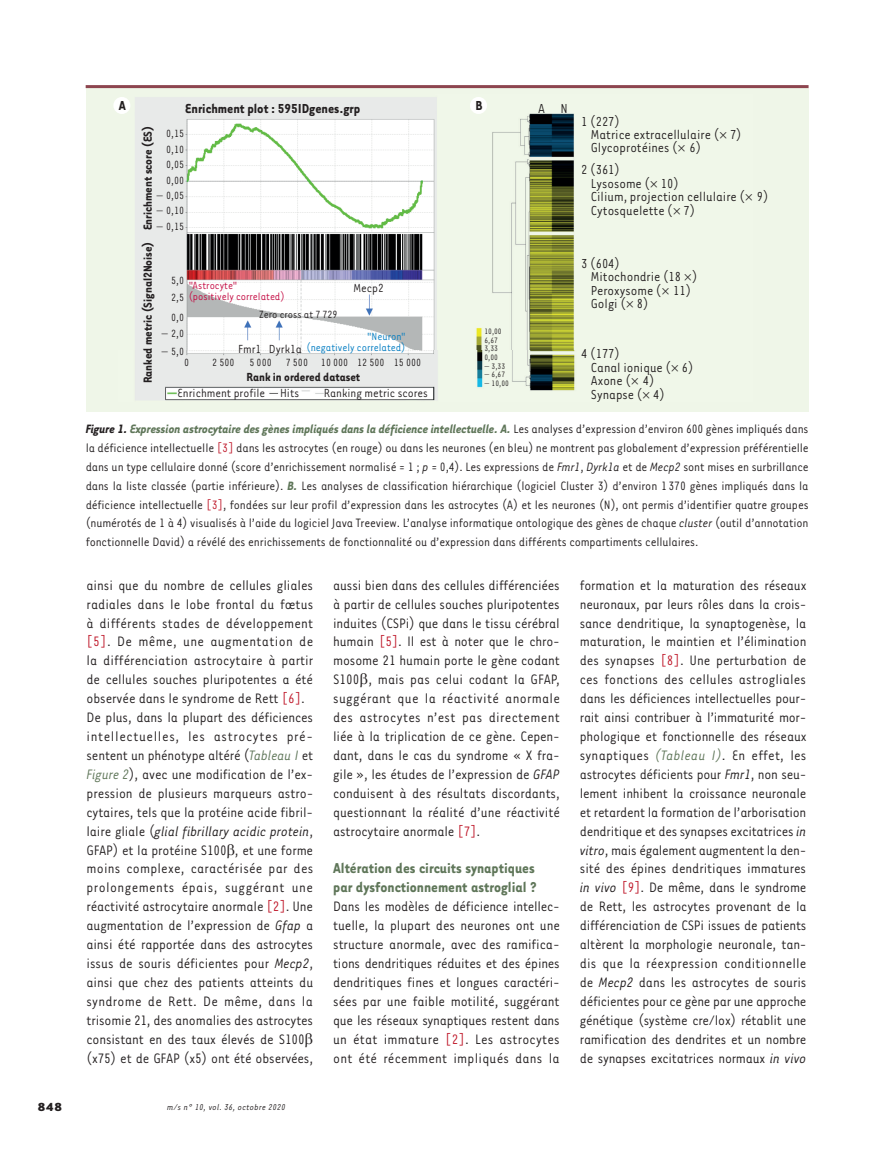
<style>
.page{position:relative;width:893px;height:1149px;background:#fff}
.page>*{position:absolute;margin:0;border:0;box-sizing:border-box;transform-origin:0 0}
.t1{font:700 16.5px/18.9px "Tarzana Narrow";color:#5f7659}
.t2{font:15.75px/18.9px "Tarzana Narrow";letter-spacing:-.005em;color:#231f20;text-align:justify}
.t3{font:15px/13.5px "Tarzana Narrow";color:#231f20}
.t4{font:700 15px "Tarzana Narrow";color:#231f20}
.t5{font:13.95px/18.9px "Tarzana Narrow";letter-spacing:-.01em;color:#231f20;text-align:justify}
.t6{font:700 13.5px "Tarzana Narrow";color:#231f20}
.t7{font:13.5px "Tarzana Narrow";color:#231f20}
.t8{font:700 13.5px "Tarzana Wide";color:#231f20}
.t9{font:12px "Tarzana Narrow";color:#231f20}
.t10{font:12px "Tarzana Narrow";color:#c40941}
.t11{font:12px/10.5px "Tarzana Narrow";color:#007cc2;text-align:right}
.t12{font:italic 9.75px "Tarzana Narrow";letter-spacing:.025em;color:#231f20}
.t13{font:9px/8.7px "Tarzana Narrow";color:#231f20}
.s1{font-weight:700;font-style:italic}
.s2{font-weight:700;font-style:italic;color:#5f7659}
.s3{color:#bf182a}
.s4{font-style:italic}
.s5{font-style:italic;color:#5f7659}
</style>
<div class="page">
<div style="left:86px;top:88px;width:722px;height:323px;background:#eff6e8"></div>
<img style="left:124px;top:97px;width:451px;height:304px">
<div style="left:113px;top:97px;width:17px;height:17px;background:#fff;border-radius:50%"></div>
<div style="left:470px;top:97px;width:17px;height:17px;background:#fff;border-radius:50%"></div>
<hr style="left:86px;top:85px;width:722px;height:3px;background:#8d454f">
<p class="t4" style="left:119px;top:96px;width:9px">A</p>
<p class="t4" style="left:475px;top:96px;width:9px">B</p>
<p class="t4" style="left:185px;top:99px;width:177px">Enrichment plot : 595IDgenes.grp</p>
<p class="t6" style="left:139px;top:230px;width:106px;rotate:-90deg">Enrichment score (ES)</p>
<p class="t6" style="left:139px;top:383px;width:143px;rotate:-90deg">Ranked metric (Signal2Noise)</p>
<p class="t9" style="left:166px;top:126px;width:19px">0,15</p>
<p class="t9" style="left:166px;top:142px;width:19px">0,10</p>
<p class="t9" style="left:166px;top:157px;width:19px">0,05</p>
<p class="t9" style="left:166px;top:173px;width:19px">0,00</p>
<p class="t9" style="left:157px;top:188px;width:29px">− 0,05</p>
<p class="t9" style="left:157px;top:203px;width:29px">− 0,10</p>
<p class="t9" style="left:157px;top:219px;width:29px">− 0,15</p>
<p class="t9" style="left:171px;top:273px;width:14px">5,0</p>
<p class="t10" style="left:189px;top:278px;width:50px">"Astrocyte"</p>
<p class="t7" style="left:353px;top:279px;width:32px">Mecp2</p>
<p class="t10" style="left:189px;top:289px;width:98px">(positively correlated)</p>
<p class="t9" style="left:259px;top:307px;width:80px">Zero cross at 7 729</p>
<p class="t9" style="left:171px;top:290px;width:14px">2,5</p>
<p class="t9" style="left:171px;top:309px;width:14px">0,0</p>
<p class="t9" style="left:162px;top:326px;width:24px">− 2,0</p>
<p class="t11" style="left:306px;top:330px;width:101px">"Neuron"<br>(negatively correlated)</p>
<p class="t7" style="left:238px;top:340px;width:65px">Fmr1 Dyrk1a</p>
<p class="t9" style="left:162px;top:343px;width:24px">− 5,0</p>
<p class="t9" style="left:184px;top:355px;width:7px">0</p>
<p class="t9" style="left:212px;top:355px;width:210px">2 500 5 000 7 500 10 000 12 500 15 000</p>
<p class="t7" style="left:280px;top:384px;width:21px">Hits</p>
<p class="t7" style="left:324px;top:384px;width:106px">Ranking metric scores</p>
<p class="t6" style="left:246px;top:368px;width:115px">Rank in ordered dataset</p>
<p class="t7" style="left:178px;top:385px;width:89px">Enrichment profile</p>
<p class="t13" style="left:484px;top:326px;width:26px">10,00<br>6,67<br>3,33<br>0,00<br>− 3,33 − 6,67 − 10,00</p>
<p class="t3" style="left:538px;top:101px;width:31px">A N</p>
<p class="t3" style="left:581px;top:114px;width:40px">1 (227)</p>
<p class="t3" style="left:591px;top:127px;width:152px">Matrice extracellulaire ( 7)<br>Glycoprotéines ( 6)</p>
<p class="t3" style="left:581px;top:161px;width:40px">2 (361)</p>
<p class="t3" style="left:591px;top:176px;width:179px">Lysosome ( 10)<br>Cilium, projection cellulaire ( 9)<br>Cytosquelette ( 7)</p>
<p class="t3" style="left:581px;top:255px;width:40px">3 (604)</p>
<p class="t3" style="left:591px;top:269px;width:108px">Mitochondrie (18 )<br>Peroxysome ( 11)<br>Golgi ( 8)</p>
<p class="t3" style="left:581px;top:346px;width:40px">4 (177)</p>
<p class="t3" style="left:591px;top:360px;width:104px">Canal ionique ( 6)<br>Axone ( 4)<br>Synapse ( 4)</p>
<p class="t5" style="left:86px;top:418px;width:724px"><span class="s1">Figure 1.</span> <span class="s2">Expression astrocytaire des gènes impliqués dans la déficience intellectuelle. A.</span> Les analyses d’expression d’environ 600 gènes impliqués dans la déficience intellectuelle <span class="s3">[3]</span> dans les astrocytes (en rouge) ou dans les neurones (en bleu) ne montrent pas globalement d’expression préférentielle dans un type cellulaire donné (score d’enrichissement normalisé = 1 ; <span class="s4">p</span> = 0,4). Les expressions de <span class="s4">Fmr1</span>, <span class="s4">Dyrk1a</span> et de <span class="s4">Mecp2</span> sont mises en surbrillance dans la liste classée (partie inférieure). <span class="s2">B.</span> Les analyses de classification hiérarchique (logiciel Cluster 3) d’environ 1 370 gènes impliqués dans la déficience intellectuelle <span class="s3">[3]</span>, fondées sur leur profil d’expression dans les astrocytes (A) et les neurones (N), ont permis d’identifier quatre groupes (numérotés de 1 à 4) visualisés à l’aide du logiciel Java Treeview. L’analyse informatique ontologique des gènes de chaque <span class="s4">cluster</span> (outil d’annotation fonctionnelle David) a révélé des enrichissements de fonctionnalité ou d’expression dans différents compartiments cellulaires.</p>
<p class="t2" style="left:87px;top:574px;width:228px;text-align:left">ainsi que du nombre de cellules gliales radiales dans le lobe frontal du fœtus à différents stades de développement <span class="s3">[5]</span>. De même, une augmentation de la différenciation astrocytaire à partir de cellules souches pluripotentes a été observée dans le syndrome de Rett <span class="s3">[6]</span>.<br>De plus, dans la plupart des déficiences intellectuelles, les astrocytes pré&shy;sentent un phénotype altéré (<span class="s5">Tableau I</span> et <span class="s5">Figure 2</span>), avec une modification de l’ex&shy;pression de plusieurs marqueurs astro&shy;cytaires, tels que la protéine acide fibril&shy;laire gliale (<span class="s4">glial fibrillary acidic protein</span>, GFAP) et la protéine S100 , et une forme moins complexe, caractérisée par des prolongements épais, suggérant une réactivité astrocytaire anormale <span class="s3">[2]</span>. Une augmentation de l’expression de <span class="s4">Gfap</span> a ainsi été rapportée dans des astrocytes issus de souris déficientes pour <span class="s4">Mecp2</span>, ainsi que chez des patients atteints du syndrome de Rett. De même, dans la trisomie 21, des anomalies des astrocytes consistant en des taux élevés de S100 (x75) et de GFAP (x5) ont été observées,</p>
<p class="t8" style="left:38px;top:1097px;width:26px">848</p>
<p class="t12" style="left:167px;top:1100px;width:120px">m/s n° 10, vol. 36, octobre 2020</p>
<p class="t2" style="left:333px;top:574px;width:228px">aussi bien dans des cellules différenciées à partir de cellules souches pluripotentes induites (CSPi) que dans le tissu cérébral humain <span class="s3">[5]</span>. Il est à noter que le chro&shy;mosome 21 humain porte le gène codant S100 , mais pas celui codant la GFAP, suggérant que la réactivité anormale des astrocytes n’est pas directement liée à la triplication de ce gène. Cepen&shy;dant, dans le cas du syndrome « X fra&shy;gile », les études de l’expression de <span class="s4">GFAP </span>conduisent à des résultats discordants, questionnant la réalité d’une réactivité astrocytaire anormale <span class="s3">[7]</span>.</p>
<p class="t1" style="left:333px;top:857px;width:205px">Altération des circuits synaptiques par dysfonctionnement astroglial ?</p>
<p class="t2" style="left:333px;top:896px;width:228px">Dans les modèles de déficience intellec&shy;tuelle, la plupart des neurones ont une structure anormale, avec des ramifica&shy;tions dendritiques réduites et des épines dendritiques fines et longues caractéri&shy;sées par une faible motilité, suggérant que les réseaux synaptiques restent dans un état immature <span class="s3">[2]</span>. Les astrocytes ont été récemment impliqués dans la</p>
<p class="t2" style="left:580px;top:574px;width:228px">formation et la maturation des réseaux neuronaux, par leurs rôles dans la crois&shy;sance dendritique, la synaptogenèse, la maturation, le maintien et l’élimination des synapses <span class="s3">[8]</span>. Une perturbation de ces fonctions des cellules astrogliales dans les déficiences intellectuelles pour&shy;rait ainsi contribuer à l’immaturité mor&shy;phologique et fonctionnelle des réseaux synaptiques <span class="s5">(Tableau I)</span>. En effet, les astrocytes déficients pour <span class="s4">Fmr1</span>, non seu&shy;lement inhibent la croissance neuronale et retardent la formation de l’arborisation dendritique et des synapses excitatrices <span class="s4">in vitro</span>, mais également augmentent la den&shy;sité des épines dendritiques immatures <span class="s4">in vivo</span> <span class="s3">[9]</span>. De même, dans le syndrome de Rett, les astrocytes provenant de la différenciation de CSPi issues de patients altèrent la morphologie neuronale, tan&shy;dis que la réexpression conditionnelle de <span class="s4">Mecp2</span> dans les astrocytes de souris déficientes pour ce gène par une approche génétique (système cre/lox) rétablit une ramification des dendrites et un nombre de synapses excitatrices normaux <span class="s4">in vivo</span></p>
</div>
